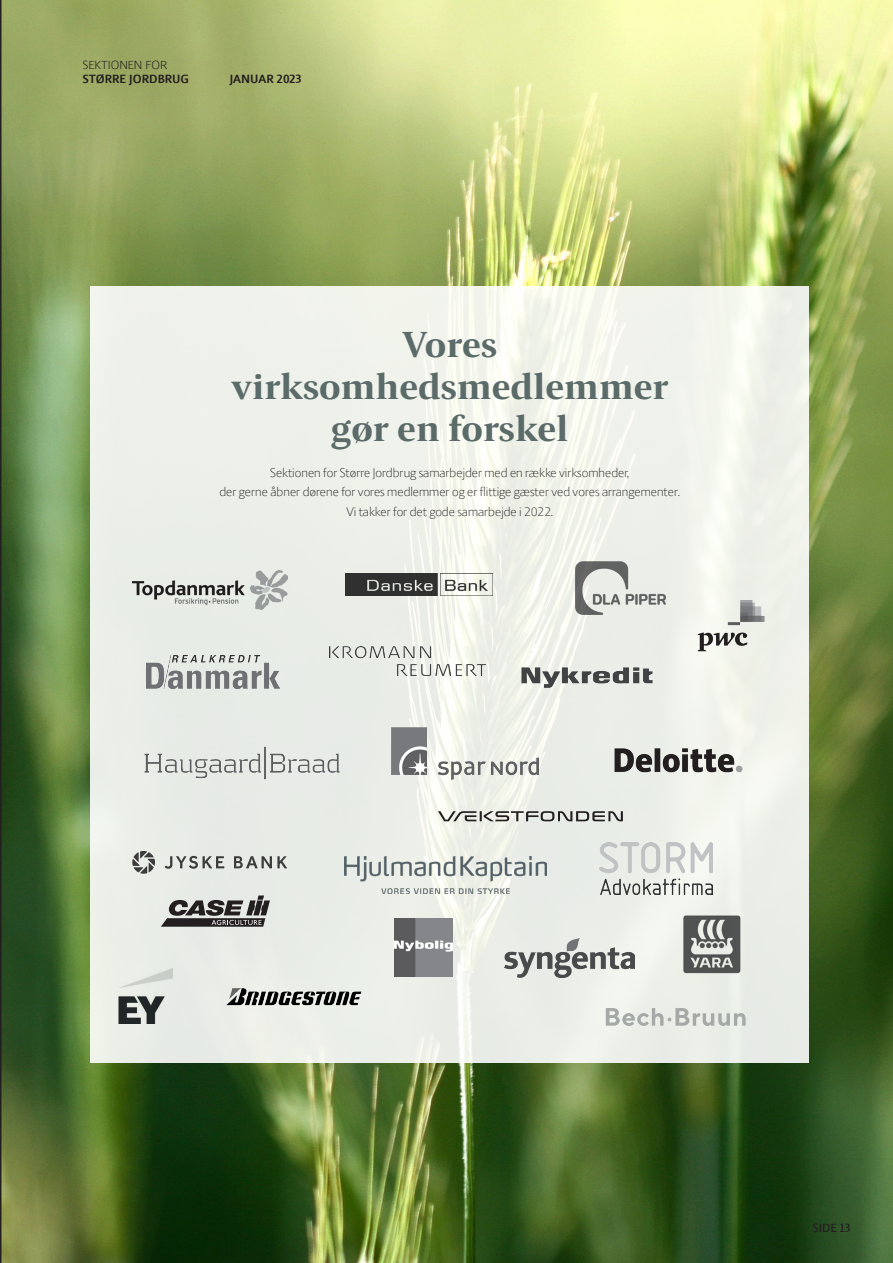
<style>
.page{position:relative;width:893px;height:1263px;background:#fff}
.page>*{position:absolute;margin:0;border:0;box-sizing:border-box;transform-origin:0 0}
.t1{font:700 39px "Press Serif";color:#5a6b69}
.t2{font:300 13.5px "LF Press Sans";color:#231f20}
.t3{font:700 12px "LF Press Sans Offc";color:#231f20}
.t4{font:300 12px "LF Press Sans Offc";color:#231f20}
.t5{font:700 12px "LF Press Sans Offc d";letter-spacing:.005em;color:#231f20}
</style>
<div class="page">
<img style="left:0;top:0;width:893px;height:1263px">
<div style="left:90px;top:286px;width:719px;height:776px;background:linear-gradient(to bottom,#f2f4ec,#e9ede7)"></div>
<img style="left:132px;top:570px;width:155px;height:39px">
<img style="left:345px;top:573px;width:147px;height:22px">
<img style="left:566px;top:558px;width:109px;height:61px">
<img style="left:146px;top:656px;width:133px;height:33px">
<img style="left:329px;top:646px;width:156px;height:30px">
<img style="left:505px;top:939px;width:129px;height:38px">
<img style="left:504px;top:645px;width:166px;height:69px">
<svg style="left:132px;top:851px;width:23px;height:23px"></svg>
<svg style="left:165px;top:856px;width:59px;height:13px"></svg>
<svg style="left:234px;top:856px;width:53px;height:12px"></svg>
<img style="left:679px;top:581px;width:104px;height:88px">
<svg style="left:606px;top:1008px;width:140px;height:18px;background:#cfd3cf"></svg>
<svg style="left:161px;top:895px;width:109px;height:32px;background:#828180"></svg>
<img style="left:119px;top:968px;width:54px;height:55px">
<svg style="left:438px;top:811px;width:185px;height:10px;background:#a1a19e"></svg>
<img style="left:391px;top:727px;width:148px;height:52px">
<img style="left:225px;top:941px;width:136px;height:110px">
<img style="left:683px;top:914px;width:118px;height:72px">
<img style="left:395px;top:919px;width:57px;height:58px">
<img style="left:345px;top:857px;width:201px;height:36px">
<img style="left:132px;top:732px;width:222px;height:70px">
<img style="left:599px;top:842px;width:114px;height:53px">
<img style="left:591px;top:724px;width:174px;height:71px">
<p class="t4" style="left:83px;top:57px;width:86px">SEKTIONEN FOR</p>
<p class="t3" style="left:83px;top:72px;width:108px">STØRRE JORDBRUG</p>
<p class="t3" style="left:230px;top:72px;width:73px">JANUAR 2023</p>
<p class="t1" style="left:402px;top:323px;width:97px">Vores</p>
<p class="t1" style="left:231px;top:365px;width:439px">virksomhedsmedlemmer</p>
<p class="t1" style="left:331px;top:407px;width:239px">gør en forskel</p>
<p class="t2" style="left:270px;top:465px;width:360px">Sektionen for Større Jordbrug samarbejder med en række virksomheder,</p>
<p class="t2" style="left:220px;top:484px;width:462px">der gerne åbner dørene for vores medlemmer og er flittige gæster ved vores arrangementer.</p>
<p class="t2" style="left:346px;top:504px;width:208px">Vi takker for det gode samarbejde i 2022.</p>
<p class="t5" style="left:813px;top:1220px;width:39px">SIDE 13</p>
</div>
